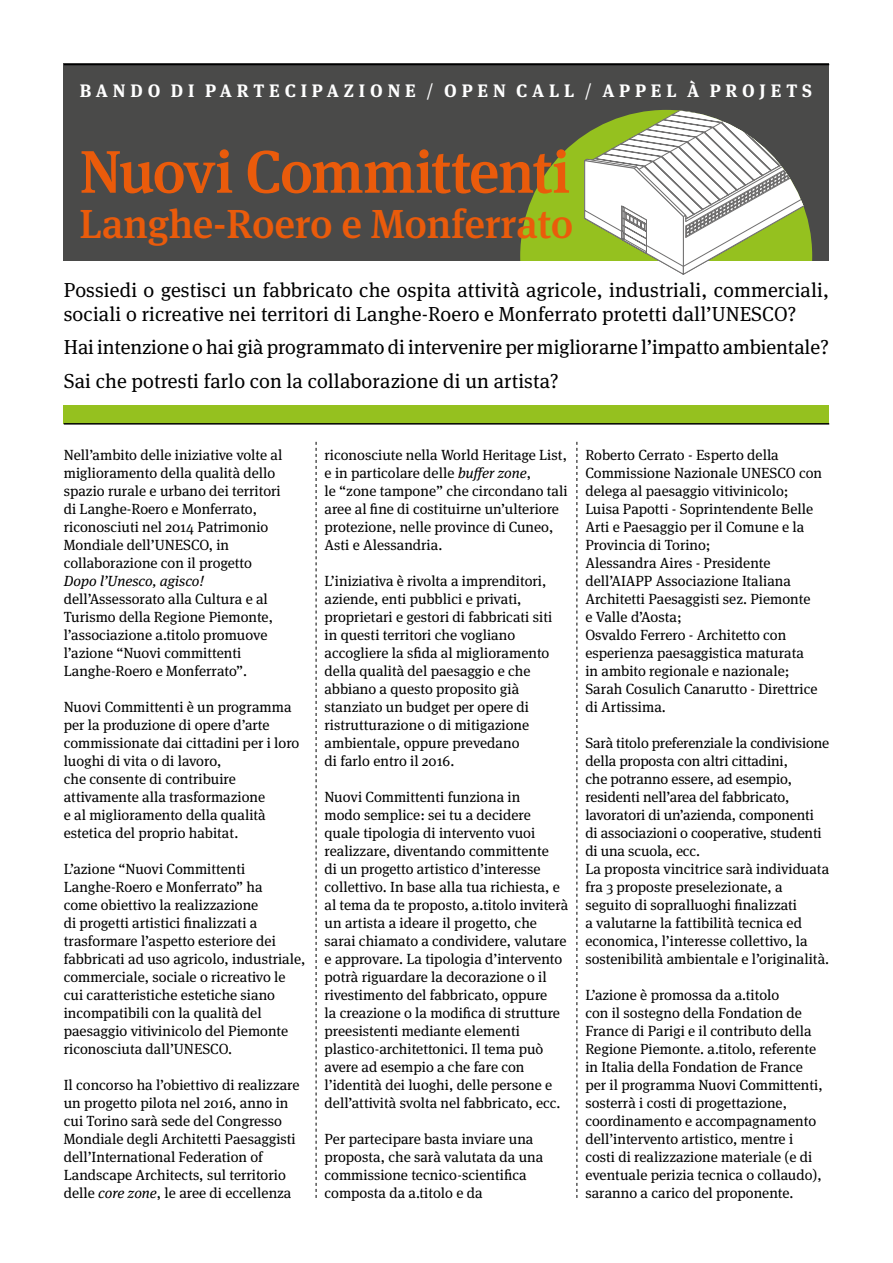
<style>
.page{position:relative;width:893px;height:1263px;background:#fff}
.page>*{position:absolute;margin:0;border:0;box-sizing:border-box;transform-origin:0 0}
.t1{font:500 60px "Meta Serif Pro";letter-spacing:-.03em;color:#ea5b0b}
.t2{font:500 40.5px "Meta Serif Pro";letter-spacing:-.005em;color:#ea5b0b}
.t3{font:20.25px/24px "Meta Serif Pro";letter-spacing:.005em;color:#000}
.t4{font:700 18px "Meta Serif Pro";letter-spacing:.27em;color:#fff}
.t5{font:14.7px/18px "Meta Serif Pro";color:#000}
.t6{font:italic 14.7px "Meta Serif Pro";color:#000}
.s1{font-weight:400}
.s2{font-style:italic}
</style>
<div class="page">
<div style="left:64px;top:64px;width:765px;height:198px;background:#4a4a49"></div>
<div style="left:520px;top:110px;width:292px;height:292px;background:#95c11f;border-radius:50%"></div>
<div style="left:64px;top:262px;width:765px;height:144px;background:#fff"></div>
<hr style="left:64px;top:64px;width:765px;height:1px;background:#000">
<div style="left:64px;top:406px;width:765px;height:18px;background:#95c11f"></div>
<hr style="left:64px;top:423px;width:765px;height:2px;background:#000">
<svg style="left:316px;top:442px;width:1px;height:756px"></svg>
<svg style="left:576px;top:442px;width:1px;height:756px"></svg>
<svg style="left:583px;top:110px;width:229px;height:165px"></svg>
<p class="t4" style="left:80px;top:76px;width:734px">BANDO DI PARTECIPAZIONE <span class="s1">/</span> OPEN CALL <span class="s1">/</span> APPEL À PROJETS</p>
<h1 class="t1" style="left:80px;top:126px;width:492px">Nuovi Committenti</h1>
<h2 class="t2" style="left:80px;top:193px;width:495px">Langhe-Roero e Monferrato</h2>
<h3 class="t3" style="left:64px;top:277px;width:767px">Possiedi o gestisci un fabbricato che ospita attività agricole, industriali, commerciali, sociali o ricreative nei territori di Langhe-Roero e Monferrato protetti dall’UNESCO?</h3>
<h3 class="t3" style="left:64px;top:329px;width:767px;line-height:33.3px">Hai intenzione o hai già programmato di intervenire per migliorarne l’impatto ambientale?<br>Sai che potresti farlo con la collaborazione di un artista?</h3>
<p class="t5" style="left:64px;top:445px;width:220px">Nell’ambito delle iniziative volte al miglioramento della qualità dello spazio rurale e urbano dei territori di Langhe-Roero e Monferrato, riconosciuti nel 2014 Patrimonio Mondiale dell’UNESCO, in collaborazione con il progetto</p>
<p class="t6" style="left:64px;top:570px;width:142px">Dopo l’Unesco, agisco!</p>
<p class="t5" style="left:64px;top:589px;width:211px">dell’Assessorato alla Cultura e al<br>Turismo della Regione Piemonte, l’associazione a.titolo promuove l’azione “Nuovi committenti<br>Langhe-Roero e Monferrato”.</p>
<p class="t5" style="left:64px;top:697px;width:237px">Nuovi Committenti è un programma per la produzione di opere d’arte commissionate dai cittadini per i loro luoghi di vita o di lavoro,<br>che consente di contribuire attivamente alla trasformazione<br>e al miglioramento della qualità estetica del proprio habitat.</p>
<p class="t5" style="left:64px;top:859px;width:243px">L’azione “Nuovi Committenti Langhe-Roero e Monferrato” ha<br>come obiettivo la realizzazione<br>di progetti artistici finalizzati a trasformare l’aspetto esteriore dei fabbricati ad uso agricolo, industriale, commerciale, sociale o ricreativo le cui caratteristiche estetiche siano incompatibili con la qualità del paesaggio vitivinicolo del Piemonte riconosciuta dall’UNESCO.</p>
<p class="t5" style="left:64px;top:1075px;width:237px">Il concorso ha l’obiettivo di realizzare un progetto pilota nel 2016, anno in cui Torino sarà sede del Congresso Mondiale degli Architetti Paesaggisti dell’International Federation of Landscape Architects, sul territorio delle <span class="s2">core zone</span>, le aree di eccellenza</p>
<p class="t5" style="left:325px;top:445px;width:245px">riconosciute nella World Heritage List, e in particolare delle <span class="s2">buffer zone</span>,<br>le “zone tampone” che circondano tali aree al fine di costituirne un’ulteriore protezione, nelle province di Cuneo, Asti e Alessandria.</p>
<p class="t5" style="left:325px;top:571px;width:229px">L’iniziativa è rivolta a imprenditori, aziende, enti pubblici e privati, proprietari e gestori di fabbricati siti in questi territori che vogliano accogliere la sfida al miglioramento della qualità del paesaggio e che abbiano a questo proposito già stanziato un budget per opere di ristrutturazione o di mitigazione ambientale, oppure prevedano<br>di farlo entro il 2016.</p>
<p class="t5" style="left:325px;top:787px;width:245px">Nuovi Committenti funziona in<br>modo semplice: sei tu a decidere quale tipologia di intervento vuoi realizzare, diventando committente<br>di un progetto artistico d’interesse collettivo. In base alla tua richiesta, e al tema da te proposto, a.titolo inviterà un artista a ideare il progetto, che sarai chiamato a condividere, valutare e approvare. La tipologia d’intervento potrà riguardare la decorazione o il rivestimento del fabbricato, oppure<br>la creazione o la modifica di strutture preesistenti mediante elementi plastico-architettonici. Il tema può avere ad esempio a che fare con l’identità dei luoghi, delle persone e dell’attività svolta nel fabbricato, ecc.</p>
<p class="t5" style="left:325px;top:1129px;width:220px">Per partecipare basta inviare una proposta, che sarà valutata da una commissione tecnico-scientifica composta da a.titolo e da</p>
<p class="t5" style="left:585px;top:445px;width:238px">Roberto Cerrato - Esperto della<br>Commissione Nazionale UNESCO con delega al paesaggio vitivinicolo;<br>Luisa Papotti - Soprintendente Belle<br>Arti e Paesaggio per il Comune e la<br>Provincia di Torino;<br>Alessandra Aires - Presidente dell’AIAPP Associazione Italiana<br>Architetti Paesaggisti sez. Piemonte<br>e Valle d’Aosta;<br>Osvaldo Ferrero - Architetto con esperienza paesaggistica maturata<br>in ambito regionale e nazionale;<br>Sarah Cosulich Canarutto - Direttrice di Artissima.</p>
<p class="t5" style="left:585px;top:733px;width:245px">Sarà titolo preferenziale la condivisione della proposta con altri cittadini,<br>che potranno essere, ad esempio, residenti nell’area del fabbricato, lavoratori di un’azienda, componenti di associazioni o cooperative, studenti di una scuola, ecc.<br>La proposta vincitrice sarà individuata fra 3 proposte preselezionate, a seguito di sopralluoghi finalizzati<br>a valutarne la fattibilità tecnica ed economica, l’interesse collettivo, la sostenibilità ambientale e l’originalità.</p>
<p class="t5" style="left:585px;top:985px;width:239px">L’azione è promossa da a.titolo<br>con il sostegno della Fondation de France di Parigi e il contributo della Regione Piemonte. a.titolo, referente in Italia della Fondation de France per il programma Nuovi Committenti, sosterrà i costi di progettazione, coordinamento e accompagnamento dell’intervento artistico, mentre i costi di realizzazione materiale (e di eventuale perizia tecnica o collaudo), saranno a carico del proponente.</p>
</div>
